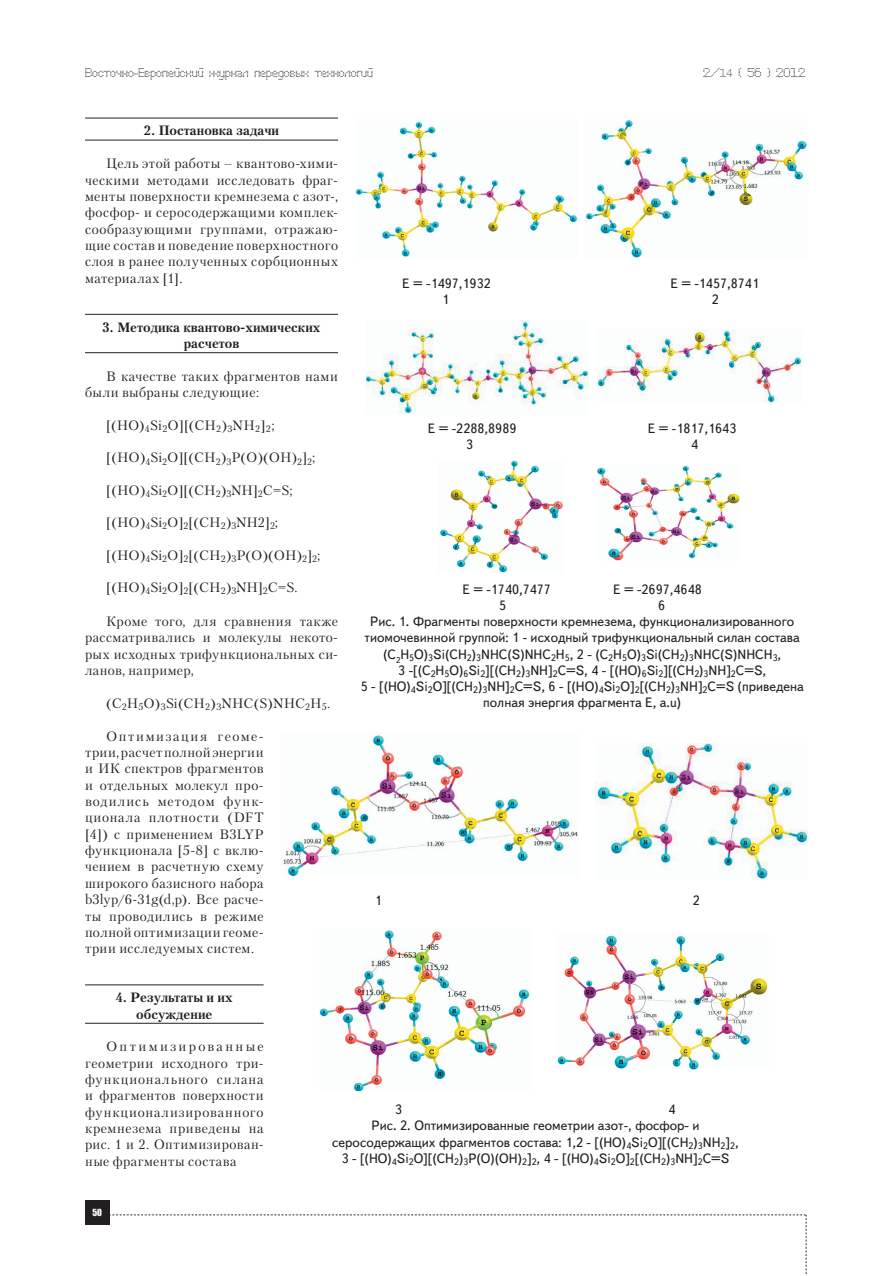
<style>
.page{position:relative;width:893px;height:1276px;background:#fff}
.page>*{position:absolute;margin:0;border:0;box-sizing:border-box;transform-origin:0 0}
.t1{font:13.5px/16.4px "Petersburg C";letter-spacing:.03em;color:#231f20;text-align:justify}
.t2{font:13.5px "Text Book C";color:#231f20}
.t3{font:700 13.5px/16.4px "Petersburg C";color:#231f20;text-align:center}
.t4{font:13.5px "Petersburg C";letter-spacing:-.005em;color:#231f20}
.t5{font:12px "Perfo";letter-spacing:.015em;color:#231f20}
.t6{font:9px "Impact";color:#fff}
.s1{font-size:10.5px}
</style>
<div class="page">
<div style="left:85px;top:1200px;width:24px;height:25px;background:#231f20"></div>
<svg style="left:109px;top:1214px;width:698px;height:62px"></svg>
<hr style="left:85px;top:118px;width:253px;height:1px;background:#231f20">
<hr style="left:85px;top:140px;width:253px;height:1px;background:#231f20">
<hr style="left:85px;top:314px;width:253px;height:1px;background:#231f20">
<hr style="left:85px;top:352px;width:253px;height:1px;background:#231f20">
<hr style="left:85px;top:984px;width:179px;height:1px;background:#231f20">
<hr style="left:85px;top:1023px;width:179px;height:1px;background:#231f20">
<img style="left:586px;top:120px;width:221px;height:138px">
<img style="left:356px;top:121px;width:222px;height:136px">
<img style="left:366px;top:320px;width:222px;height:94px">
<img style="left:597px;top:329px;width:204px;height:73px">
<img style="left:440px;top:460px;width:123px;height:113px">
<img style="left:597px;top:466px;width:142px;height:95px">
<img style="left:283px;top:735px;width:295px;height:141px">
<img style="left:595px;top:743px;width:213px;height:136px">
<img style="left:319px;top:930px;width:211px;height:161px">
<img style="left:557px;top:935px;width:211px;height:134px">
<p class="t5" style="left:85px;top:65px;width:289px">Восточно-Европейский журнал передовых технологий</p>
<p class="t5" style="left:703px;top:65px;width:104px">2/<span class="s1">14</span> ( 56 ) 2012</p>
<p class="t3" style="left:144px;top:122px;width:137px">2. Постановка задачи</p>
<p class="t1" style="left:85px;top:155px;width:255px;text-indent:21px">Цель этой работы – квантово-хими&shy;ческими методами исследовать фраг&shy;менты поверхности кремнезема с азот-, фосфор- и серосодержащими комплек&shy;сообразующими группами, отражаю&shy;щие состав и поведение поверхностного слоя в ранее полученных сорбционных материалах [1].</p>
<p class="t3" style="left:103px;top:318px;width:219px">3. Методика квантово-химических расчетов</p>
<p class="t1" style="left:85px;top:368px;width:254px;text-indent:21px">В качестве таких фрагментов нами были выбраны следующие:</p>
<p class="t1" style="left:106px;top:417px;width:170px">[(НО)<sub>4</sub>Si<sub>2</sub>O][(CH<sub>2</sub>)<sub>3</sub>NH<sub>2</sub>]<sub>2</sub>;</p>
<p class="t1" style="left:106px;top:449px;width:211px">[(НО)<sub>4</sub>Si<sub>2</sub>O][(CH<sub>2</sub>)<sub>3</sub>P(O)(ОН)<sub>2</sub>]<sub>2</sub>;</p>
<p class="t1" style="left:106px;top:482px;width:188px">[(НО)<sub>4</sub>Si<sub>2</sub>O][(CH<sub>2</sub>)<sub>3</sub>NH]<sub>2</sub>C=S;</p>
<p class="t1" style="left:106px;top:514px;width:173px">[(НО)<sub>4</sub>Si<sub>2</sub>O]<sub>2</sub>[(CH<sub>2</sub>)<sub>3</sub>NH2]<sub>2</sub>;</p>
<p class="t1" style="left:106px;top:546px;width:216px">[(НО)<sub>4</sub>Si<sub>2</sub>O]<sub>2</sub>[(CH<sub>2</sub>)<sub>3</sub>P(O)(ОН)<sub>2</sub>]<sub>2</sub>;</p>
<p class="t1" style="left:106px;top:579px;width:193px">[(НО)<sub>4</sub>Si<sub>2</sub>O]<sub>2</sub>[(CH<sub>2</sub>)<sub>3</sub>NH]<sub>2</sub>C=S.</p>
<p class="t1" style="left:85px;top:613px;width:254px;text-indent:21px">Кроме того, для сравнения также рассматривались и молекулы некото&shy;рых исходных трифункциональных си&shy;ланов, например,</p>
<p class="t4" style="left:106px;top:695px;width:225px">(C<sub>2</sub>H<sub>5</sub>O)<sub>3</sub>Si(CH<sub>2</sub>)<sub>3</sub>NHC(S)NHC<sub>2</sub>H<sub>5</sub>.</p>
<p class="t1" style="left:85px;top:727px;width:180px;text-indent:21px">Оптимизация геоме&shy;трии, расчет полной энергии и ИК спектров фрагментов и отдельных молекул про&shy;водились методом функ&shy;ционала плотности (DFT [4]) с применением B3LYP функционала [5-8] с вклю&shy;чением в расчетную схему широкого базисного набора b3lyp/6-31g(d,p). Все расче&shy;ты проводились в режиме полной оптимизации геоме&shy;трии исследуемых систем.</p>
<p class="t3" style="left:116px;top:989px;width:118px">4. Результаты и их обсуждение</p>
<p class="t1" style="left:85px;top:1038px;width:180px;text-indent:21px">Оптимизированные геометрии исходного три&shy;функционального силана и фрагментов поверхности функционализированного кремнезема приведены на рис. 1 и 2. Оптимизирован&shy;ные фрагменты состава</p>
<p class="t2" style="left:402px;top:276px;width:90px">Е = -1497,1932</p>
<p class="t2" style="left:671px;top:276px;width:90px">Е = -1457,8741</p>
<p class="t2" style="left:442px;top:292px;width:9px">1</p>
<p class="t2" style="left:712px;top:292px;width:9px">2</p>
<p class="t2" style="left:428px;top:421px;width:90px">Е = -2288,8989</p>
<p class="t2" style="left:648px;top:421px;width:90px">Е = -1817,1643</p>
<p class="t2" style="left:466px;top:437px;width:9px">3</p>
<p class="t2" style="left:691px;top:437px;width:9px">4</p>
<p class="t2" style="left:463px;top:582px;width:90px">Е = -1740,7477</p>
<p class="t2" style="left:613px;top:582px;width:90px">Е = -2697,4648</p>
<p class="t2" style="left:499px;top:598px;width:9px">5</p>
<p class="t2" style="left:658px;top:598px;width:9px">6</p>
<p class="t2" style="left:370px;top:614px;width:426px">Рис. 1. Фрагменты поверхности кремнезема, функционализированного</p>
<p class="t2" style="left:365px;top:630px;width:437px">тиомочевинной группой: 1 - исходный трифункциональный силан состава</p>
<p class="t2" style="left:383px;top:647px;width:400px">(C<sub>2</sub>H<sub>5</sub>O)<sub>3</sub>Si(CH<sub>2</sub>)<sub>3</sub>NHC(S)NHC<sub>2</sub>H<sub>5</sub>, 2 - (C<sub>2</sub>H<sub>5</sub>O)<sub>3</sub>Si(CH<sub>2</sub>)<sub>3</sub>NHC(S)NHCH<sub>3</sub>,</p>
<p class="t2" style="left:398px;top:663px;width:369px">3 -[(С<sub>2</sub>Н<sub>5</sub>O)<sub>6</sub>Si<sub>2</sub>][(CH<sub>2</sub>)<sub>3</sub>NH]<sub>2</sub>C=S, 4 - [(НО)<sub>6</sub>Si<sub>2</sub>][(CH<sub>2</sub>)<sub>3</sub>NH]<sub>2</sub>C=S,</p>
<p class="t2" style="left:361px;top:679px;width:445px">5 - [(НО)<sub>4</sub>Si<sub>2</sub>O][(CH<sub>2</sub>)<sub>3</sub>NH]<sub>2</sub>C=S, 6 - [(НО)<sub>4</sub>Si<sub>2</sub>O]<sub>2</sub>[(CH<sub>2</sub>)<sub>3</sub>NH]<sub>2</sub>C=S (приведена</p>
<p class="t2" style="left:483px;top:695px;width:199px">полная энергия фрагмента Е, a.u)</p>
<p class="t2" style="left:375px;top:893px;width:9px">1</p>
<p class="t2" style="left:693px;top:893px;width:9px">2</p>
<p class="t2" style="left:395px;top:1102px;width:9px">3</p>
<p class="t2" style="left:668px;top:1102px;width:9px">4</p>
<p class="t2" style="left:372px;top:1118px;width:329px">Рис. 2. Оптимизированные геометрии азот-, фосфор- и</p>
<p class="t2" style="left:332px;top:1134px;width:408px">серосодержащих фрагментов состава: 1,2 - [(НО)<sub>4</sub>Si<sub>2</sub>O][(CH<sub>2</sub>)<sub>3</sub>NH<sub>2</sub>]<sub>2</sub>,</p>
<p class="t2" style="left:342px;top:1151px;width:389px">3 - [(НО)<sub>4</sub>Si<sub>2</sub>O][(CH<sub>2</sub>)<sub>3</sub>P(O)(ОН)<sub>2</sub>]<sub>2</sub>, 4 - [(НО)<sub>4</sub>Si<sub>2</sub>O]<sub>2</sub>[(CH<sub>2</sub>)<sub>3</sub>NH]<sub>2</sub>C=S</p>
<p class="t6" style="left:92px;top:1205px;width:11px">50</p>
</div>
